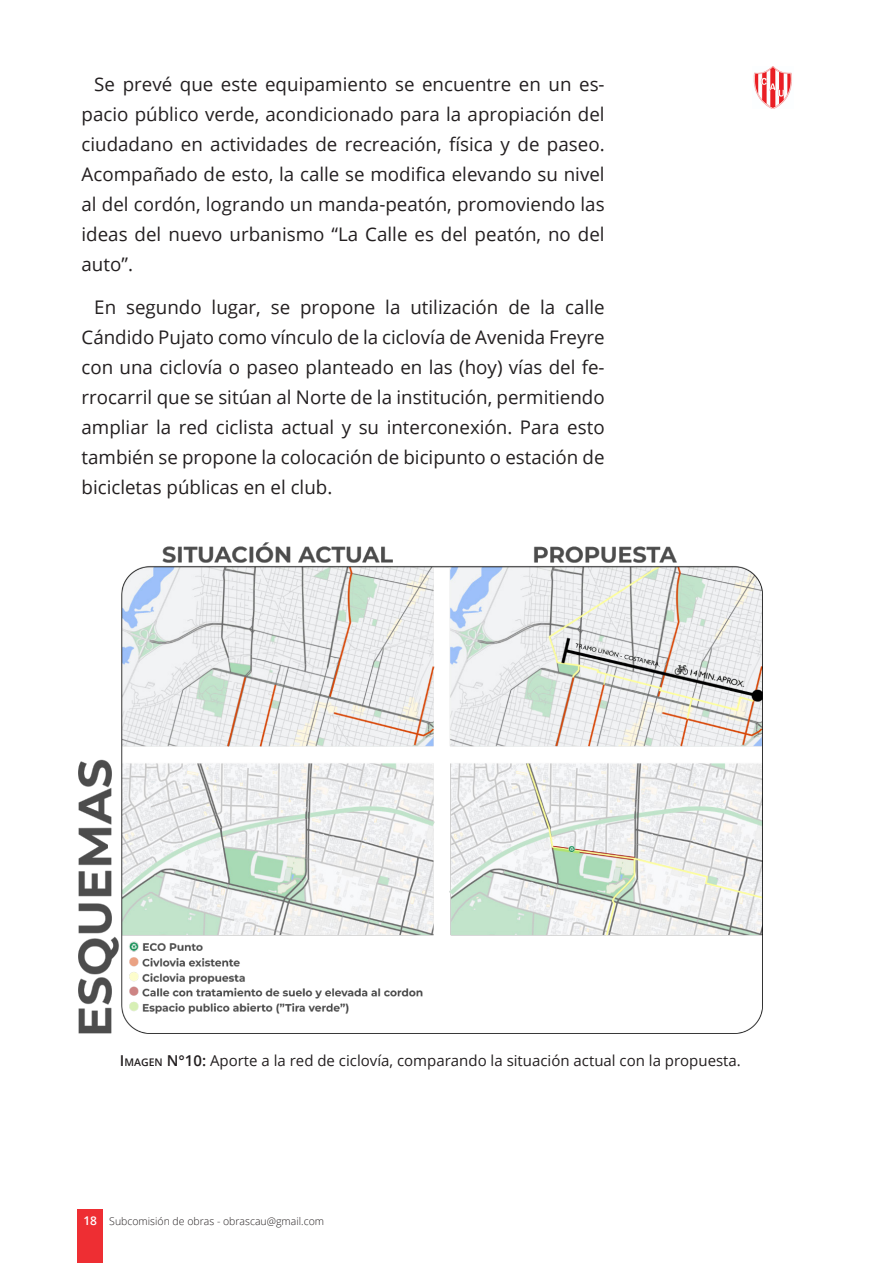
<style>
.page{position:relative;width:893px;height:1263px;background:#fff}
.page>*{position:absolute;margin:0;border:0;box-sizing:border-box;transform-origin:0 0}
.texto_principal{font:18.75px/30px "Open Sans";color:#231f20;text-align:justify}
.epigrafe{font:15px "Open Sans";color:#231f20}
.t1{font:600 12px "Open Sans";color:#fff}
.t2{font:300 10.5px "Open Sans";color:#231f20}
.s1{font-weight:600}
.s2{font-weight:600;font-size:10.5px}
</style>
<div class="page">
<div style="left:77px;top:1209px;width:26px;height:54px;background:#ee2e33"></div>
<img style="left:753px;top:67px;width:39px;height:41px">
<img style="left:79px;top:543px;width:683px;height:491px">
<p class="texto_principal" style="left:82px;top:69px;width:525px;text-indent:13px">Se prevé que este equipamiento se encuentre en un es&shy;pacio público verde, acondicionado para la apropiación del ciudadano en actividades de recreación, física y de paseo.<br>Acompañado de esto, la calle se modifica elevando su nivel al del cordón, logrando un manda-peatón, promoviendo las ideas del nuevo urbanismo “La Calle es del peatón, no del auto”.</p>
<p class="texto_principal" style="left:82px;top:291px;width:525px;text-indent:13px">En segundo lugar, se propone la utilización de la calle Cándido Pujato como vínculo de la ciclovía de Avenida Freyre con una ciclovía o paseo planteado en las (hoy) vías del fe&shy;rrocarril que se sitúan al Norte de la institución, permitiendo ampliar la red ciclista actual y su interconexión. Para esto también se propone la colocación de bicipunto o estación de bicicletas públicas en el club.</p>
<p class="epigrafe" style="left:120px;top:1050px;width:622px"><span class="s1">I</span><span class="s2">MAGEN</span> <span class="s1">N°10:</span> Aporte a la red de ciclovía, comparando la situación actual con la propuesta.</p>
<p class="t1" style="left:83px;top:1213px;width:15px">18</p>
<p class="t2" style="left:109px;top:1214px;width:216px">Subcomisión de obras - obrascau@gmail.com</p>
</div>
